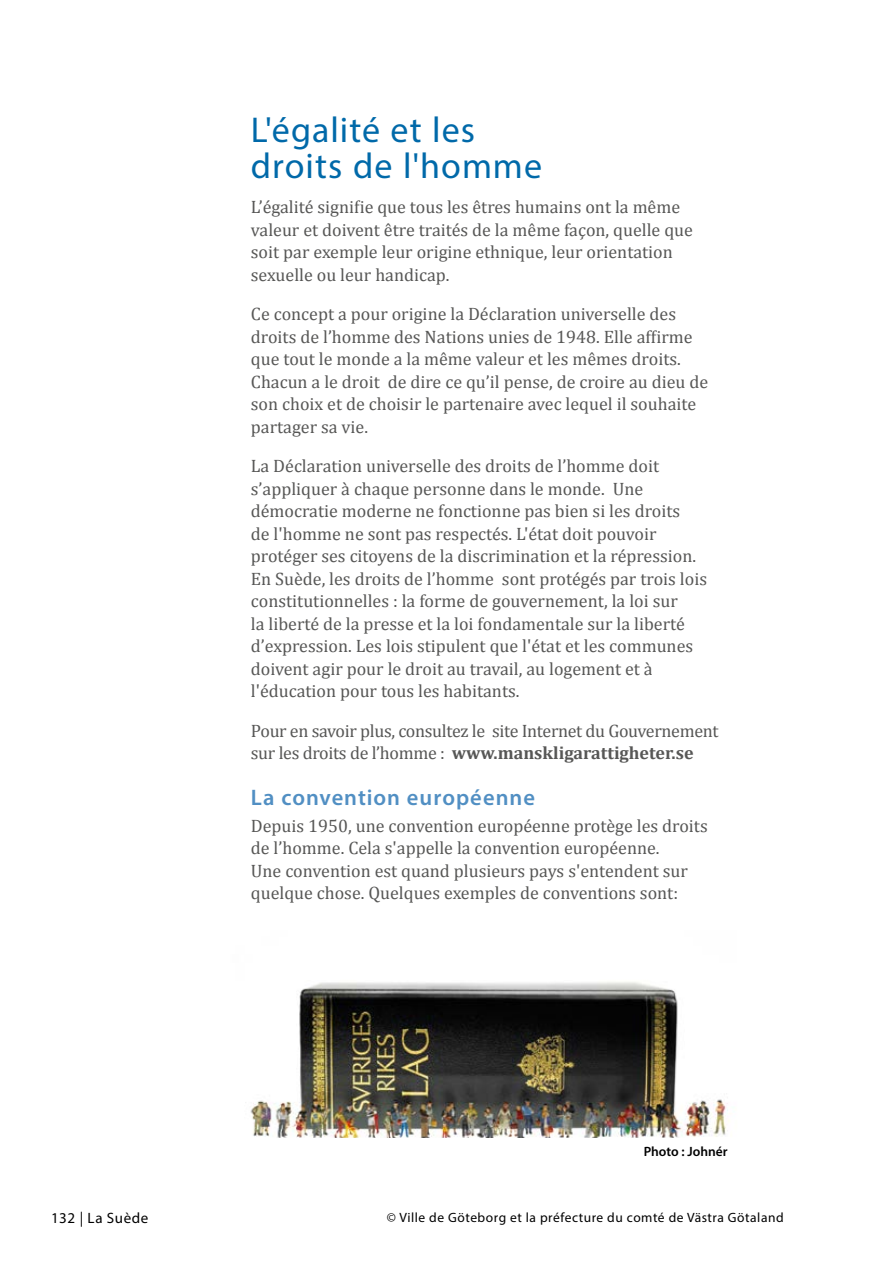
<style>
.page{position:relative;width:893px;height:1263px;background:#fff}
.page>*{position:absolute;margin:0;border:0;box-sizing:border-box;transform-origin:0 0}
.t1{font:36px/36px "Myriad Pro";letter-spacing:.03em;color:#0069a9}
.t2{font:600 22.5px "Myriad Pro";letter-spacing:.045em;color:#518fc3}
.t3{font:18px/22.5px "Cambria";color:#575756}
.t4{font:18px/22.5px "Cambria";letter-spacing:-.02em;color:#575756}
.t5{font:15px "Myriad Pro";letter-spacing:.04em;color:#000}
.t6{font:13.5px "Myriad Pro";letter-spacing:.04em;color:#000}
.t7{font:600 13.5px "Myriad Pro";color:#000}
.s1{font-weight:700}
</style>
<div class="page">
<img style="left:250px;top:982px;width:480px;height:155px">
<h1 class="t1" style="left:251px;top:111px;width:293px">L'égalité et les droits de l'homme</h1>
<p class="t3" style="left:251px;top:196px;width:444px">L’égalité signifie que tous les êtres humains ont la même valeur et doivent être traités de la même façon, quelle que soit par exemple leur origine ethnique, leur orientation sexuelle ou leur handicap.</p>
<p class="t3" style="left:251px;top:303px;width:459px">Ce concept a pour origine la Déclaration universelle des droits de l’homme des Nations unies de 1948. Elle affirme que tout le monde a la même valeur et les mêmes droits.<br>Chacun a le droit de dire ce qu’il pense, de croire au dieu de son choix et de choisir le partenaire avec lequel il souhaite partager sa vie.</p>
<p class="t3" style="left:251px;top:455px;width:458px">La Déclaration universelle des droits de l’homme doit s’appliquer à chaque personne dans le monde. Une démocratie moderne ne fonctionne pas bien si les droits<br>de l'homme ne sont pas respectés. L'état doit pouvoir protéger ses citoyens de la discrimination et la répression.<br>En Suède, les droits de l’homme sont protégés par trois lois constitutionnelles : la forme de gouvernement, la loi sur<br>la liberté de la presse et la loi fondamentale sur la liberté d’expression. Les lois stipulent que l'état et les communes doivent agir pour le droit au travail, au logement et à l'éducation pour tous les habitants.</p>
<p class="t4" style="left:251px;top:719px;width:469px">Pour en savoir plus, consultez le site Internet du Gouvernement sur les droits de l’homme : <span class="s1">www.manskligarattigheter.se</span></p>
<p class="t2" style="left:251px;top:783px;width:286px">La convention européenne</p>
<p class="t3" style="left:251px;top:814px;width:458px">Depuis 1950, une convention européenne protège les droits de l’homme. Cela s'appelle la convention européenne.<br>Une convention est quand plusieurs pays s'entendent sur quelque chose. Quelques exemples de conventions sont:</p>
<p class="t7" style="left:644px;top:1143px;width:85px">Photo : Johnér</p>
<p class="t5" style="left:51px;top:1209px;width:99px">132 | La Suède</p>
<p class="t6" style="left:387px;top:1209px;width:398px">© Ville de Göteborg et la préfecture du comté de Västra Götaland</p>
</div>
